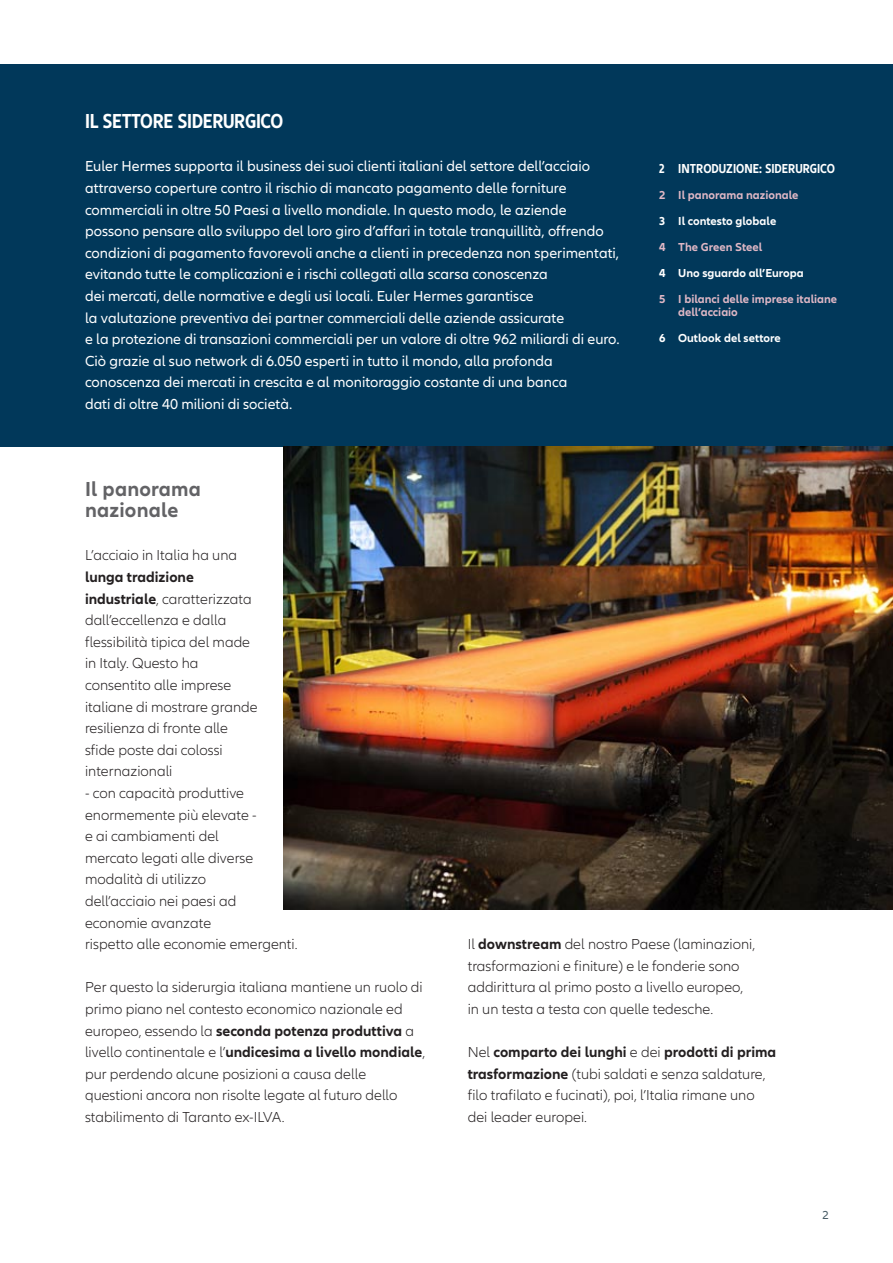
<style>
.page{position:relative;width:893px;height:1263px;background:#fff}
.page>*{position:absolute;margin:0;border:0;box-sizing:border-box;transform-origin:0 0}
.t1{font:700 condensed 21px "Allianz Neo";letter-spacing:-.015em;color:#fff}
.t2{font:700 21px/21.6px "Allianz Neo";letter-spacing:.01em;color:#636366}
.t3{font:300 15px/21.6px "Allianz Neo";color:#231f20}
.t4{font:15px/21.6px "Allianz Neo";color:#fff}
.t5{font:700 condensed 13.5px "Allianz Neo";color:#fff}
.t6{font:700 12px/13px "Allianz Neo";color:#dfb7c5}
.t7{font:700 12px "Allianz Neo";color:#fff}
.t8{font:12px "Allianz Neo";color:#465a64}
.s1{font-weight:700}
</style>
<div class="page">
<div style="left:0;top:64px;width:893px;height:382px;background:#01385a"></div>
<img style="left:283px;top:446px;width:610px;height:463px">
<p class="t1" style="left:85px;top:113px;width:200px">IL SETTORE SIDERURGICO</p>
<p class="t4" style="left:85px;top:157px;width:536px">Euler Hermes supporta il business dei suoi clienti italiani del settore dell’acciaio attraverso coperture contro il rischio di mancato pagamento delle forniture commerciali in oltre 50 Paesi a livello mondiale. In questo modo, le aziende possono pensare allo sviluppo del loro giro d’affari in totale tranquillità, offrendo condizioni di pagamento favorevoli anche a clienti in precedenza non sperimentati, evitando tutte le complicazioni e i rischi collegati alla scarsa conoscenza<br>dei mercati, delle normative e degli usi locali. Euler Hermes garantisce<br>la valutazione preventiva dei partner commerciali delle aziende assicurate<br>e la protezione di transazioni commerciali per un valore di oltre 962 miliardi di euro.<br>Ciò grazie al suo network di 6.050 esperti in tutto il mondo, alla profonda conoscenza dei mercati in crescita e al monitoraggio costante di una banca<br>dati di oltre 40 milioni di società.</p>
<p class="t5" style="left:659px;top:163px;width:177px">2 INTRODUZIONE: SIDERURGICO</p>
<p class="t6" style="left:659px;top:189px;width:141px">2 Il panorama nazionale</p>
<p class="t7" style="left:659px;top:216px;width:119px">3 Il contesto globale</p>
<p class="t6" style="left:659px;top:241px;width:105px">4 The Green Steel</p>
<p class="t7" style="left:659px;top:269px;width:146px">4 Uno sguardo all’Europa</p>
<p class="t6" style="left:678px;top:294px;width:160px;text-indent:-19px">5 I bilanci delle imprese italiane dell’acciaio</p>
<p class="t7" style="left:659px;top:334px;width:123px">6 Outlook del settore</p>
<p class="t2" style="left:85px;top:479px;width:117px">Il panorama nazionale</p>
<p class="t3" style="left:85px;top:546px;width:174px">L’acciaio in Italia ha una <span class="s1">lunga tradizione industriale</span>, caratterizzata dall’eccellenza e dalla flessibilità tipica del made in Italy. Questo ha consentito alle imprese italiane di mostrare grande resilienza di fronte alle sfide poste dai colossi internazionali</p>
<p class="t3" style="left:85px;top:783px;width:214px">- con capacità produttive enormemente più elevate -<br>e ai cambiamenti del<br>mercato legati alle diverse modalità di utilizzo<br>dell’acciaio nei paesi ad economie avanzate<br>rispetto alle economie emergenti.</p>
<p class="t3" style="left:85px;top:978px;width:342px">Per questo la siderurgia italiana mantiene un ruolo di primo piano nel contesto economico nazionale ed europeo, essendo la <span class="s1">seconda potenza produttiva</span> a livello continentale e l’<span class="s1">undicesima a livello mondiale</span>, pur perdendo alcune posizioni a causa delle questioni ancora non risolte legate al futuro dello stabilimento di Taranto ex-ILVA.</p>
<p class="t3" style="left:468px;top:934px;width:289px">Il <span class="s1">downstream</span> del nostro Paese (laminazioni, trasformazioni e finiture) e le fonderie sono addirittura al primo posto a livello europeo, in un testa a testa con quelle tedesche.</p>
<p class="t3" style="left:468px;top:1042px;width:310px">Nel <span class="s1">comparto dei lunghi</span> e dei <span class="s1">prodotti di prima trasformazione</span> (tubi saldati e senza saldature, filo trafilato e fucinati), poi, l’Italia rimane uno dei leader europei.</p>
<p class="t8" style="left:823px;top:1210px;width:8px">2</p>
</div>
